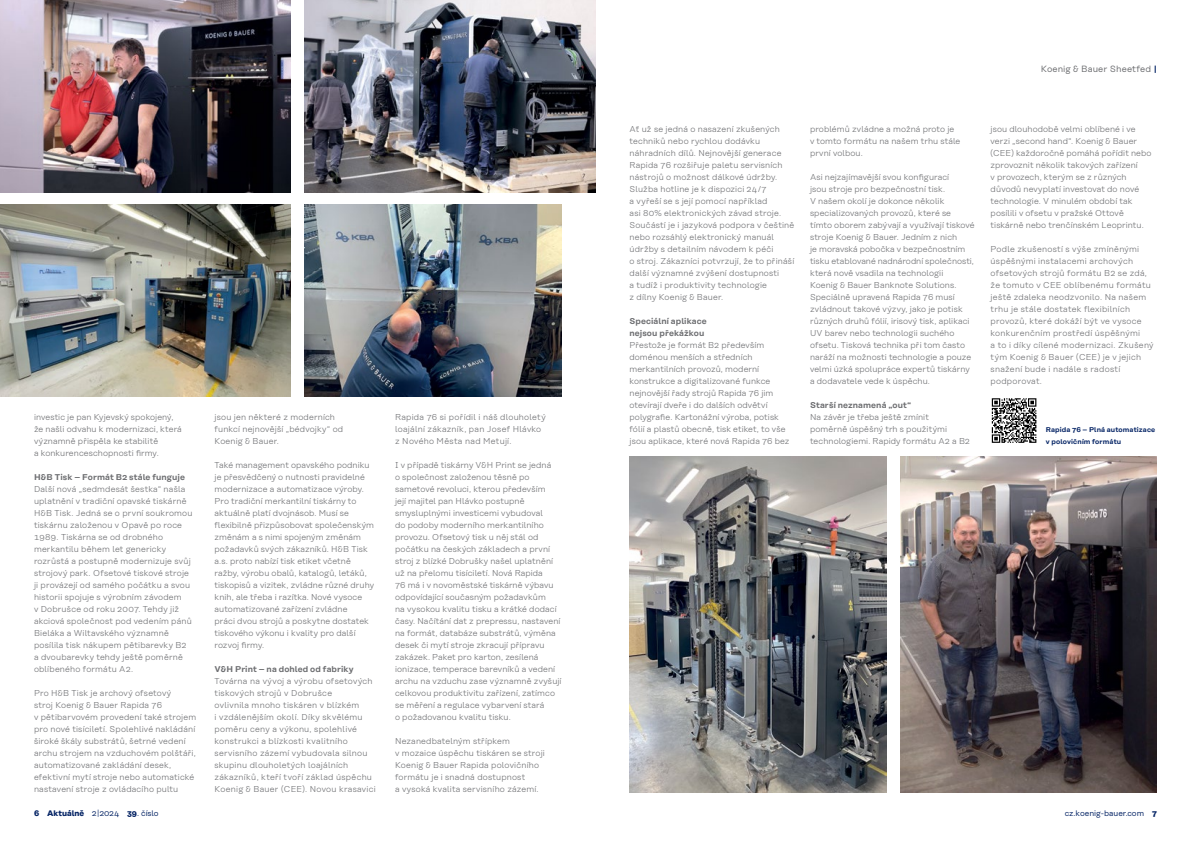
<style>
.page{position:relative;width:1191px;height:842px;background:#fff}
.page>*{position:absolute;margin:0;border:0;box-sizing:border-box;transform-origin:0 0}
.t1{font:9px "Koenig&Bauer Type Text";letter-spacing:.005em;color:#6d6e71}
.t2{font:300 8.5px/12px "Koenig&Bauer Type Text";letter-spacing:.015em;color:#6d6e71}
.t3{font:600 8.5px/12px "Koenig&Bauer Type Text";letter-spacing:.01em;color:#6d6e71}
.t4{font:8px "Koenig&Bauer Type Text";color:#052465}
.t5{font:600 7px/12px "Koenig&Bauer Type Text";letter-spacing:.015em;color:#052465}
.s1{font-weight:700;font-size:8px;color:#052465}
.s2{font-weight:700}
</style>
<div class="page">
<img style="left:0;top:0;width:291px;height:192px">
<img style="left:305px;top:0;width:290px;height:192px">
<img style="left:629px;top:456px;width:257px;height:336px">
<img style="left:900px;top:456px;width:257px;height:336px">
<img style="left:0;top:204px;width:291px;height:192px">
<img style="left:305px;top:204px;width:256px;height:192px">
<svg style="left:1036px;top:398px;width:1px;height:45px"></svg>
<svg style="left:991px;top:398px;width:45px;height:45px"></svg>
<p class="t2" style="left:34px;top:411px;width:149px">investic je pan Kyjevský spokojený, že našli odvahu k modernizaci, která významně přispěla ke stabilitě<br>a konkurenceschopnosti firmy.</p>
<p class="t3" style="left:34px;top:471px;width:152px">H&amp;B Tisk – Formát B2 stále funguje</p>
<p class="t2" style="left:34px;top:483px;width:160px">Další nová „sedmdesát šestka“ našla uplatnění v tradiční opavské tiskárně H&amp;B Tisk. Jedná se o první soukromou tiskárnu založenou v Opavě po roce 1989. Tiskárna se od drobného merkantilu během let genericky rozrůstá a postupně modernizuje svůj strojový park. Ofsetové tiskové stroje ji provázejí od samého počátku a svou historii spojuje s výrobním závodem<br>v Dobrušce od roku 2007. Tehdy již akciová společnost pod vedením pánů Bieláka a Wiltavského významně posílila tisk nákupem pětibarevky B2 a dvoubarevky tehdy ještě poměrně oblíbeného formátu A2.</p>
<p class="t2" style="left:34px;top:687px;width:164px">Pro H&amp;B Tisk je archový ofsetový<br>stroj Koenig &amp; Bauer Rapida 76<br>v pětibarvovém provedení také strojem pro nové tisíciletí. Spolehlivé nakládání široké škály substrátů, šetrné vedení archu strojem na vzduchovém polštáři, automatizované zakládání desek, efektivní mytí stroje nebo automatické nastavení stroje z ovládacího pultu</p>
<p class="t2" style="left:214px;top:411px;width:130px">jsou jen některé z moderních funkcí nejnovější „bédvojky“ od<br>Koenig &amp; Bauer.</p>
<p class="t2" style="left:214px;top:459px;width:161px">Také management opavského podniku je přesvědčený o nutnosti pravidelné modernizace a automatizace výroby.<br>Pro tradiční merkantilní tiskárny to aktuálně platí dvojnásob. Musí se flexibilně přizpůsobovat společenským změnám a s nimi spojeným změnám požadavků svých zákazníků. H&amp;B Tisk a.s. proto nabízí tisk etiket včetně ražby, výrobu obalů, katalogů, letáků, tiskopisů a vizitek, zvládne různé druhy knih, ale třeba i razítka. Nové vysoce automatizované zařízení zvládne<br>práci dvou strojů a poskytne dostatek tiskového výkonu i kvality pro další rozvoj firmy.</p>
<p class="t3" style="left:214px;top:663px;width:141px">V&amp;H Print – na dohled od fabriky</p>
<p class="t2" style="left:214px;top:675px;width:163px">Továrna na vývoj a výrobu ofsetových tiskových strojů v Dobrušce<br>ovlivnila mnoho tiskáren v blízkém<br>i vzdálenějším okolí. Díky skvělému poměru ceny a výkonu, spolehlivé konstrukci a blízkosti kvalitního servisního zázemí vybudovala silnou skupinu dlouholetých loajálních zákazníků, kteří tvoří základ úspěchu Koenig &amp; Bauer (CEE). Novou krasavici</p>
<p class="t2" style="left:395px;top:411px;width:152px">Rapida 76 si pořídil i náš dlouholetý loajální zákazník, pan Josef Hlávko z Nového Města nad Metují.</p>
<p class="t2" style="left:395px;top:459px;width:168px">I v případě tiskárny V&amp;H Print se jedná<br>o společnost založenou těsně po sametové revoluci, kterou především<br>její majitel pan Hlávko postupně smysluplnými investicemi vybudoval<br>do podoby moderního merkantilního provozu. Ofsetový tisk u něj stál od počátku na českých základech a první stroj z blízké Dobrušky našel uplatnění už na přelomu tisíciletí. Nová Rapida<br>76 má i v novoměstské tiskárně výbavu odpovídající současným požadavkům<br>na vysokou kvalitu tisku a krátké dodací časy. Načítání dat z prepressu, nastavení na formát, databáze substrátů, výměna desek či mytí stroje zkracují přípravu zakázek. Paket pro karton, zesílená ionizace, temperace barevníků a vedení archu na vzduchu zase významně zvyšují celkovou produktivitu zařízení, zatímco se měření a regulace vybarvení stará<br>o požadovanou kvalitu tisku.</p>
<p class="t2" style="left:395px;top:735px;width:151px">Nezanedbatelným střípkem<br>v mozaice úspěchu tiskáren se stroji Koenig &amp; Bauer Rapida polovičního formátu je i snadná dostupnost<br>a vysoká kvalita servisního zázemí.</p>
<p class="t1" style="left:1040px;top:64px;width:118px">Koenig &amp; Bauer Sheetfed <span class="s1">|</span></p>
<p class="t2" style="left:629px;top:123px;width:166px">Ať už se jedná o nasazení zkušených techniků nebo rychlou dodávku náhradních dílů. Nejnovější generace Rapida 76 rozšiřuje paletu servisních nástrojů o možnost dálkové údržby.<br>Služba hotline je k dispozici 24/7<br>a vyřeší se s její pomocí například<br>asi 80% elektronických závad stroje.<br>Součástí je i jazyková podpora v češtině nebo rozsáhlý elektronický manuál údržby s detailním návodem k péči<br>o stroj. Zákazníci potvrzují, že to přináší další významné zvýšení dostupnosti<br>a tudíž i produktivity technologie<br>z dílny Koenig &amp; Bauer.</p>
<p class="t3" style="left:629px;top:315px;width:79px">Speciální aplikace nejsou překážkou</p>
<p class="t2" style="left:629px;top:339px;width:161px">Přestože je formát B2 především doménou menších a středních merkantilních provozů, moderní konstrukce a digitalizované funkce nejnovější řady strojů Rapida 76 jim otevírají dveře i do dalších odvětví polygrafie. Kartonážní výroba, potisk fólií a plastů obecně, tisk etiket, to vše jsou aplikace, které nová Rapida 76 bez</p>
<p class="t2" style="left:810px;top:123px;width:152px">problémů zvládne a možná proto je v tomto formátu na našem trhu stále první volbou.</p>
<p class="t2" style="left:810px;top:171px;width:166px">Asi nejzajímavější svou konfigurací<br>jsou stroje pro bezpečnostní tisk.<br>V našem okolí je dokonce několik specializovaných provozů, které se tímto oborem zabývají a využívají tiskové stroje Koenig &amp; Bauer. Jedním z nich<br>je moravská pobočka v bezpečnostním tisku etablované nadnárodní společnosti, která nově vsadila na technologii<br>Koenig &amp; Bauer Banknote Solutions.<br>Speciálně upravená Rapida 76 musí zvládnout takové výzvy, jako je potisk různých druhů fólií, irisový tisk, aplikaci UV barev nebo technologii suchého ofsetu. Tisková technika při tom často naráží na možnosti technologie a pouze velmi úzká spolupráce expertů tiskárny a dodavatele vede k úspěchu.</p>
<p class="t3" style="left:810px;top:399px;width:103px">Starší neznamená „out“</p>
<p class="t2" style="left:810px;top:411px;width:161px">Na závěr je třeba ještě zmínit<br>poměrně úspěšný trh s použitými technologiemi. Rapidy formátu A2 a B2</p>
<p class="t2" style="left:990px;top:123px;width:162px">jsou dlouhodobě velmi oblíbené i ve verzi „second hand“. Koenig &amp; Bauer (CEE) každoročně pomáhá pořídit nebo zprovoznit několik takových zařízení<br>v provozech, kterým se z různých důvodů nevyplatí investovat do nové technologie. V minulém období tak posílili v ofsetu v pražské Ottově tiskárně nebo trenčínském Leoprintu.</p>
<p class="t2" style="left:990px;top:243px;width:164px">Podle zkušeností s výše zmíněnými úspěšnými instalacemi archových ofsetových strojů formátu B2 se zdá, že tomuto v CEE oblíbenému formátu ještě zdaleka neodzvonilo. Na našem trhu je stále dostatek flexibilních provozů, které dokáží být ve vysoce konkurenčním prostředí úspěšnými<br>a to i díky cílené modernizaci. Zkušený tým Koenig &amp; Bauer (CEE) je v jejich snažení bude i nadále s radostí podporovat.</p>
<p class="t5" style="left:1046px;top:424px;width:111px">Rapida 76 – Plná automatizace v polovičním formátu</p>
<p class="t4" style="left:34px;top:809px;width:126px"><span class="s2">6 Aktuálně</span> 2|2024 <span class="s2">39</span>. číslo</p>
<p class="t4" style="left:1065px;top:809px;width:94px">cz.koenig-bauer.com <span class="s2">7</span></p>
</div>
